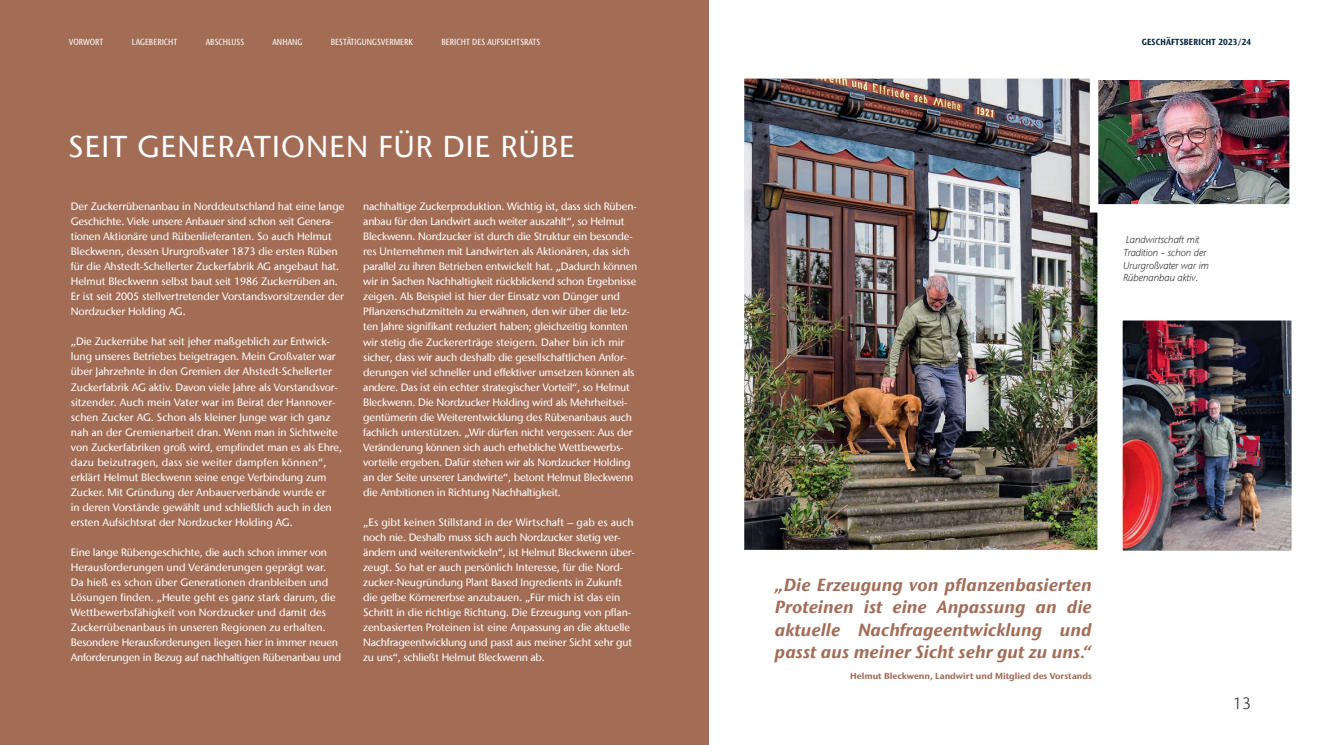
<style>
.page{position:relative;width:1322px;height:745px;background:#fff}
.page>*{position:absolute;margin:0;border:0;box-sizing:border-box;transform-origin:0 0}
.t1{font:500 30px "Stone Sans IIITC Com";letter-spacing:.04em;color:#fff}
.t2{font:italic 700 17.5px/22.5px "Stone Sans IIITC Com";letter-spacing:.01em;color:#90533a;text-align:justify}
.t3{font:300 16.25px "Stone Sans IIITC Com";color:#231f20}
.t4{font:500 10.62px/15px "Stone Sans IIITC Com";letter-spacing:-.015em;color:#fff}
.t5{font:italic 300 10px/12.5px "Stone Sans IIITC Com";color:#231f20}
.t6{font:500 condensed 8.75px "Stone Sans IIITC Com";letter-spacing:.01em;color:#fff}
.t7{font:700 8.75px "Stone Sans IIITC Com";color:#90533a}
.t8{font:700 condensed 8.75px "Stone Sans IIITC Com";letter-spacing:.02em;color:#00213d}
</style>
<div class="page">
<div style="left:0;top:0;width:709px;height:744px;background:#a36d55"></div>
<img style="left:744px;top:79px;width:353px;height:470px">
<img style="left:1085px;top:78px;width:205px;height:139px">
<img style="left:1122px;top:320px;width:170px;height:231px">
<p class="t6" style="left:69px;top:37px;width:36px">VORWORT</p>
<p class="t6" style="left:132px;top:37px;width:47px">LAGEBERICHT</p>
<p class="t6" style="left:206px;top:37px;width:40px">ABSCHLUSS</p>
<p class="t6" style="left:272px;top:37px;width:31px">ANHANG</p>
<p class="t6" style="left:331px;top:37px;width:84px">BESTÄTIGUNGSVERMERK</p>
<p class="t6" style="left:441px;top:37px;width:100px">BERICHT DES AUFSICHTSRATS</p>
<h1 class="t1" style="left:68px;top:127px;width:508px">SEIT GENERATIONEN FÜR DIE RÜBE</h1>
<p class="t4" style="left:71px;top:199px;width:275px">Der Zuckerrübenanbau in Norddeutschland hat eine lange Geschichte. Viele unsere Anbauer sind schon seit Genera&shy;tionen Aktionäre und Rübenlieferanten. So auch Helmut Bleckwenn, dessen Ururgroßvater 1873 die ersten Rüben für die Ahstedt-Schellerter Zuckerfabrik AG angebaut hat.<br>Helmut Bleckwenn selbst baut seit 1986 Zuckerrüben an.<br>Er ist seit 2005 stellvertretender Vorstandsvorsitzender der Nordzucker Holding AG.</p>
<p class="t4" style="left:71px;top:334px;width:273px">„Die Zuckerrübe hat seit jeher maßgeblich zur Entwick&shy;lung unseres Betriebes beigetragen. Mein Großvater war über Jahrzehnte in den Gremien der Ahstedt-Schellerter Zuckerfabrik AG aktiv. Davon viele Jahre als Vorstandsvor&shy;sitzender. Auch mein Vater war im Beirat der Hannover&shy;schen Zucker AG. Schon als kleiner Junge war ich ganz nah an der Gremienarbeit dran. Wenn man in Sichtweite von Zuckerfabriken groß wird, empfindet man es als Ehre, dazu beizutragen, dass sie weiter dampfen können“, erklärt Helmut Bleckwenn seine enge Verbindung zum Zucker. Mit Gründung der Anbauerverbände wurde er<br>in deren Vorstände gewählt und schließlich auch in den ersten Aufsichtsrat der Nordzucker Holding AG.</p>
<p class="t4" style="left:71px;top:544px;width:272px">Eine lange Rübengeschichte, die auch schon immer von Herausforderungen und Veränderungen geprägt war.<br>Da hieß es schon über Generationen dranbleiben und Lösungen finden. „Heute geht es ganz stark darum, die Wettbewerbsfähigkeit von Nordzucker und damit des Zuckerrübenanbaus in unseren Regionen zu erhalten.<br>Besondere Herausforderungen liegen hier in immer neuen Anforderungen in Bezug auf nachhaltigen Rübenanbau und</p>
<p class="t4" style="left:363px;top:199px;width:276px">nachhaltige Zuckerproduktion. Wichtig ist, dass sich Rüben&shy;anbau für den Landwirt auch weiter auszahlt“, so Helmut Bleckwenn. Nordzucker ist durch die Struktur ein besonde&shy;res Unternehmen mit Landwirten als Aktionären, das sich parallel zu ihren Betrieben entwickelt hat. „Dadurch können wir in Sachen Nachhaltigkeit rückblickend schon Ergebnisse zeigen. Als Beispiel ist hier der Einsatz von Dünger und Pflanzenschutzmitteln zu erwähnen, den wir über die letz&shy;ten Jahre signifikant reduziert haben; gleichzeitig konnten wir stetig die Zuckererträge steigern. Daher bin ich mir sicher, dass wir auch deshalb die gesellschaftlichen Anfor&shy;derungen viel schneller und effektiver umsetzen können als andere. Das ist ein echter strategischer Vorteil“, so Helmut Bleckwenn. Die Nordzucker Holding wird als Mehrheitsei&shy;gentümerin die Weiterentwicklung des Rübenanbaus auch fachlich unterstützen. „Wir dürfen nicht vergessen: Aus der Veränderung können sich auch erhebliche Wettbewerbs&shy;vorteile ergeben. Dafür stehen wir als Nordzucker Holding an der Seite unserer Landwirte“, betont Helmut Bleckwenn die Ambitionen in Richtung Nachhaltigkeit.</p>
<p class="t4" style="left:363px;top:514px;width:273px">„Es gibt keinen Stillstand in der Wirtschaft – gab es auch noch nie. Deshalb muss sich auch Nordzucker stetig ver&shy;ändern und weiterentwickeln“, ist Helmut Bleckwenn über&shy;zeugt. So hat er auch persönlich Interesse, für die Nord&shy;zucker-Neugründung Plant Based Ingredients in Zukunft die gelbe Körnererbse anzubauen. „Für mich ist das ein Schritt in die richtige Richtung. Die Erzeugung von pflan&shy;zenbasierten Proteinen ist eine Anpassung an die aktuelle Nachfrageentwicklung und passt aus meiner Sicht sehr gut zu uns“, schließt Helmut Bleckwenn ab.</p>
<p class="t8" style="left:1142px;top:36px;width:111px">GESCHÄFTSBERICHT 2023/24</p>
<p class="t5" style="left:1123px;top:234px;width:87px">Landwirtschaft mit<br>Tradition – schon der<br>Ururgroßvater war im<br>Rübenanbau aktiv.</p>
<h2 class="t2" style="left:775px;top:572px;width:318px">„Die Erzeugung von pflanzenbasierten Proteinen ist eine Anpassung an die aktuelle Nachfrageentwicklung und passt aus meiner Sicht sehr gut zu uns.“</h2>
<p class="t7" style="left:850px;top:669px;width:243px">Helmut Bleckwenn, Landwirt und Mitglied des Vorstands</p>
<h3 class="t3" style="left:1233px;top:692px;width:19px">13</h3>
</div>
